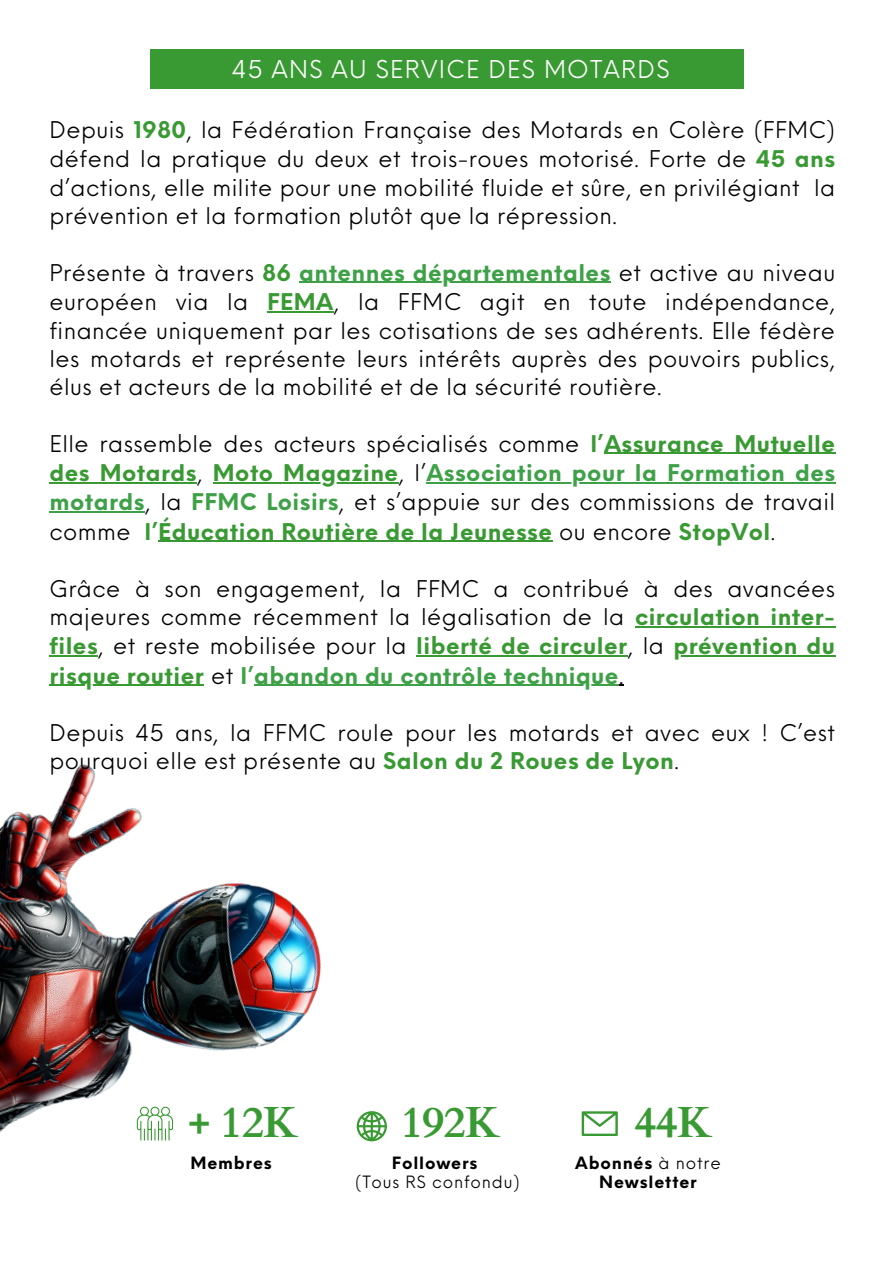
<style>
.page{position:relative;width:894px;height:1264px;background:#fff}
.page>*{position:absolute;margin:0;border:0;box-sizing:border-box;transform-origin:0 0}
.t1{font:700 43.5px "Cardo";letter-spacing:-.02em;color:#399a33}
.t2{font:24px "Neue Einstellung";letter-spacing:.05em;color:#fff}
.t3{font:22.5px/28.8px "Neue Einstellung";letter-spacing:.02em;color:#000;text-align:justify}
.t4{font:700 22.5px "Neue Einstellung";letter-spacing:.02em;color:#3ea147}
.t5{font:700 22.5px "Neue Einstellung";letter-spacing:.02em;color:#399a33}
.t6{font:700 16.5px/18.6px "Neue Einstellung";letter-spacing:.05em;color:#000;text-align:center}
.t7{font:16.5px "Neue Einstellung";letter-spacing:.05em;color:#000}
.s1{font-weight:700;color:#399a33}
.s2{font-weight:700;color:#3ea147}
.s3{font-weight:400;color:#000}
.s4{color:#399a33}
.s5{font-weight:400}
</style>
<div class="page">
<div style="left:150px;top:49px;width:593px;height:40px;background:#399a33"></div>
<svg style="left:376px;top:1111px;width:11px;height:30px"></svg>
<svg style="left:581px;top:1111px;width:36px;height:24px"></svg>
<img style="left:0;top:764px;width:376px;height:378px">
<hr style="left:299px;top:282px;width:311px;height:1px;background:#3ea147">
<hr style="left:267px;top:311px;width:67px;height:1px;background:#399a33">
<hr style="left:604px;top:453px;width:231px;height:1px;background:#399a33">
<hr style="left:49px;top:482px;width:148px;height:1px;background:#399a33">
<hr style="left:213px;top:482px;width:185px;height:1px;background:#399a33">
<hr style="left:426px;top:482px;width:409px;height:1px;background:#3ea147">
<hr style="left:49px;top:511px;width:96px;height:1px;background:#3ea147">
<hr style="left:158px;top:540px;width:394px;height:2px;background:#399a33">
<hr style="left:635px;top:626px;width:200px;height:1px;background:#399a33">
<hr style="left:49px;top:655px;width:49px;height:1px;background:#399a33">
<hr style="left:416px;top:655px;width:211px;height:1px;background:#399a33">
<hr style="left:673px;top:655px;width:162px;height:1px;background:#399a33">
<hr style="left:49px;top:684px;width:155px;height:2px;background:#399a33">
<hr style="left:254px;top:684px;width:365px;height:2px;background:#3ea147">
<h2 class="t2" style="left:232px;top:48px;width:439px">45 ANS AU SERVICE DES MOTARDS</h2>
<h1 class="t3" style="left:49px;top:113px;width:786px">Depuis <span class="s1">1980</span>, la Fédération Française des Motards en Colère (FFMC) défend la pratique du deux et trois-roues motorisé. Forte de <span class="s1">45 ans </span>d’actions, elle milite pour une mobilité fluide et sûre, en privilégiant la prévention et la formation plutôt que la répression.</h1>
<h1 class="t3" style="left:49px;top:256px;width:786px">Présente à travers <span class="s1">86</span> <span class="s2">antennes départementales</span> et active au niveau</h1>
<h1 class="t3" style="left:49px;top:285px;width:786px">européen via la <span class="s1">FEMA</span>, la FFMC agit en toute indépendance, financée uniquement par les cotisations de ses adhérents. Elle fédère les motards et représente leurs intérêts auprès des pouvoirs publics, élus et acteurs de la mobilité et de la sécurité routière.</h1>
<h1 class="t3" style="left:49px;top:427px;width:786px">Elle rassemble des acteurs spécialisés comme <span class="s1">l’Assurance Mutuelle</span></h1>
<p class="t5" style="left:49px;top:452px;width:154px">des Motards<span class="s3">,</span></p>
<p class="t4" style="left:213px;top:452px;width:623px"><span class="s4">Moto Magazine</span><span class="s3">, l’</span>Association pour la Formation des</p>
<h4 class="t3" style="left:49px;top:485px;width:786px;line-height:29.2px"><span class="s2">motards</span>, la <span class="s2">FFMC Loisirs</span>, et s’appuie sur des commissions de travail comme <span class="s1">l’Éducation Routière de la Jeunesse</span> ou encore <span class="s1">StopVol</span>.</h4>
<h4 class="t3" style="left:49px;top:572px;width:786px">Grâce à son engagement, la FFMC a contribué à des avancées majeures comme récemment la légalisation de la <span class="s1">circulation inter&shy;files</span>, et reste mobilisée pour la <span class="s1">liberté de circuler</span>, la <span class="s1">prévention du</span></h4>
<p class="t4" style="left:49px;top:655px;width:575px"><span class="s4">risque routier</span> <span class="s3">et</span> l’abandon du contrôle technique<span class="s3">.</span></p>
<p class="t3" style="left:49px;top:716px;width:786px;line-height:28.2px">Depuis 45 ans, la FFMC roule pour les motards et avec eux ! C’est pourquoi elle est présente au <span class="s1">Salon du 2 Roues de Lyon</span>.</p>
<h3 class="t1" style="left:188px;top:1093px;width:112px">+ 12K</h3>
<h3 class="t6" style="left:190px;top:1152px;width:83px">Membres</h3>
<h3 class="t6" style="left:392px;top:1152px;width:87px">Followers</h3>
<h3 class="t7" style="left:355px;top:1167px;width:166px">(Tous RS confondu)</h3>
<p class="t1" style="left:400px;top:1093px;width:101px">192K</p>
<p class="t1" style="left:634px;top:1093px;width:80px">44K</p>
<h3 class="t6" style="left:575px;top:1152px;width:147px">Abonnés <span class="s5">à notre<br></span>Newsletter</h3>
</div>
